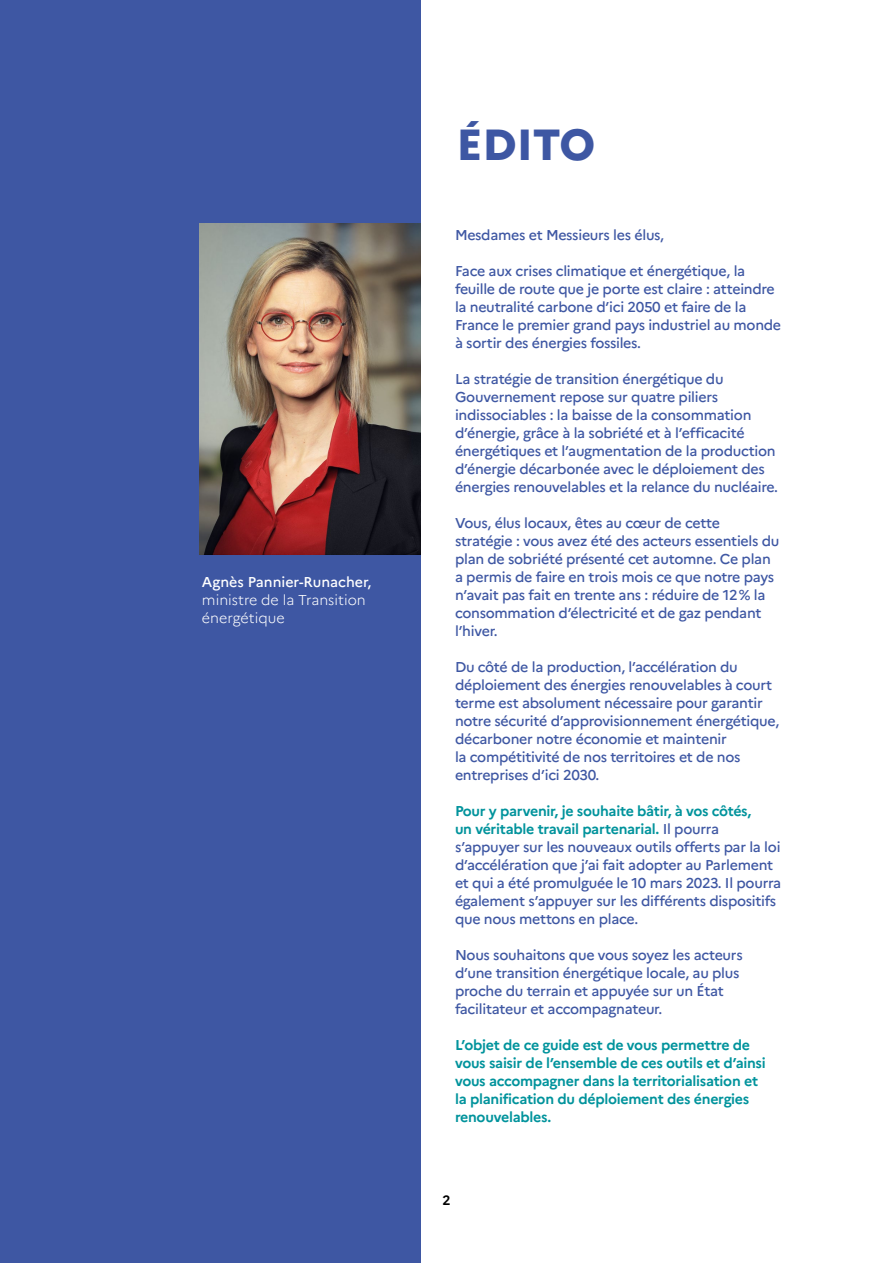
<style>
.page{position:relative;width:893px;height:1263px;background:#fff}
.page>*{position:absolute;margin:0;border:0;box-sizing:border-box;transform-origin:0 0}
.t1{font:800 43.5px "Marianne";color:#3e57a3}
.t2{font:500 14.25px/18px "Marianne";letter-spacing:-.02em;color:#3e57a3}
.t3{font:700 14.25px/18px "Marianne";letter-spacing:-.02em;color:#00939c}
.t4{font:300 14.25px/18px "Marianne";color:#fff}
.t5{font:500 14.25px "Marianne";color:#fff}
.t6{font:700 13.5px "Marianne";color:#000}
.s1{font-weight:700;color:#00939c}
</style>
<div class="page">
<div style="left:0;top:0;width:421px;height:1263px;background:#3e57a3"></div>
<img style="left:200px;top:223px;width:221px;height:332px">
<p class="t5" style="left:202px;top:573px;width:171px">Agnès Pannier-Runacher,</p>
<p class="t4" style="left:202px;top:591px;width:165px">ministre de la Transition énergétique</p>
<h1 class="t1" style="left:456px;top:118px;width:140px">ÉDITO</h1>
<p class="t2" style="left:455px;top:226px;width:211px">Mesdames et Messieurs les élus,</p>
<p class="t2" style="left:455px;top:262px;width:328px">Face aux crises climatique et énergétique, la feuille de route que je porte est claire : atteindre la neutralité carbone d’ici 2050 et faire de la France le premier grand pays industriel au monde à sortir des énergies fossiles.</p>
<p class="t2" style="left:455px;top:370px;width:325px">La stratégie de transition énergétique du Gouvernement repose sur quatre piliers indissociables : la baisse de la consommation d’énergie, grâce à la sobriété et à l’efficacité énergétiques et l’augmentation de la production d’énergie décarbonée avec le déploiement des énergies renouvelables et la relance du nucléaire.</p>
<p class="t2" style="left:455px;top:514px;width:326px">Vous, élus locaux, êtes au cœur de cette stratégie : vous avez été des acteurs essentiels du plan de sobriété présenté cet automne. Ce plan a permis de faire en trois mois ce que notre pays n’avait pas fait en trente ans : réduire de 12% la consommation d’électricité et de gaz pendant l’hiver.</p>
<p class="t2" style="left:455px;top:658px;width:326px">Du côté de la production, l’accélération du déploiement des énergies renouvelables à court terme est absolument nécessaire pour garantir notre sécurité d’approvisionnement énergétique, décarboner notre économie et maintenir<br>la compétitivité de nos territoires et de nos entreprises d’ici 2030.</p>
<p class="t2" style="left:455px;top:802px;width:328px"><span class="s1">Pour y parvenir, je souhaite bâtir, à vos côtés,<br>un véritable travail partenarial.</span> Il pourra s’appuyer sur les nouveaux outils offerts par la loi d’accélération que j’ai fait adopter au Parlement et qui a été promulguée le 10 mars 2023. Il pourra également s’appuyer sur les différents dispositifs que nous mettons en place.</p>
<p class="t2" style="left:455px;top:946px;width:289px">Nous souhaitons que vous soyez les acteurs d’une transition énergétique locale, au plus proche du terrain et appuyée sur un État facilitateur et accompagnateur.</p>
<p class="t3" style="left:455px;top:1036px;width:312px">L’objet de ce guide est de vous permettre de vous saisir de l’ensemble de ces outils et d’ainsi vous accompagner dans la territorialisation et la planification du déploiement des énergies renouvelables.</p>
<p class="t6" style="left:442px;top:1192px;width:10px">2</p>
</div>
